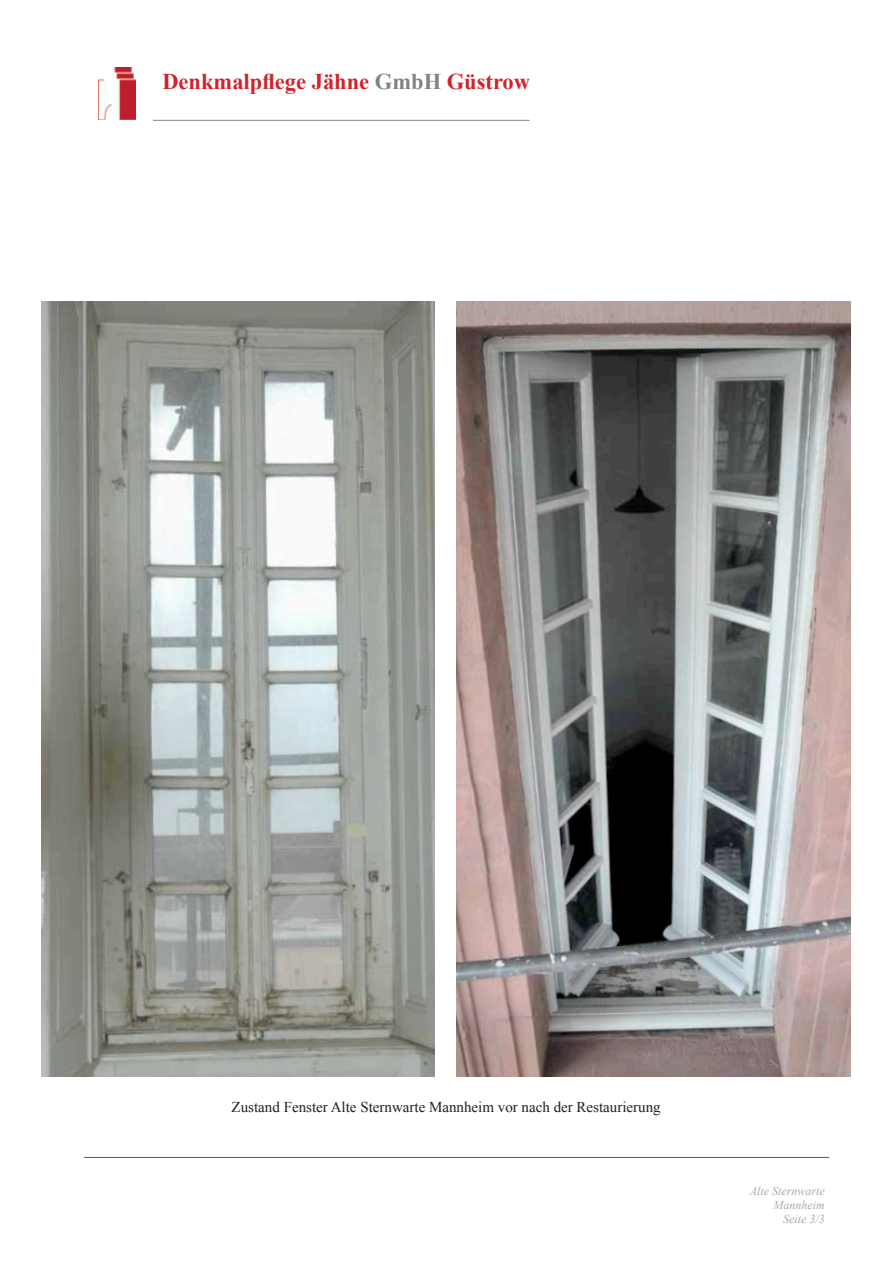
<style>
.page{position:relative;width:893px;height:1263px;background:#fff}
.page>*{position:absolute;margin:0;border:0;box-sizing:border-box;transform-origin:0 0}
.t1{font:700 22.5px "Times New Roman";color:#d2232a}
.t2{font:15px "Times New Roman";color:#231f20}
.t3{font:italic 12px/14.4px "Times New Roman";color:#a7a9ac;text-align:right}
.s1{color:#808285}
</style>
<div class="page">
<img style="left:457px;top:302px;width:393px;height:774px">
<img style="left:41px;top:302px;width:394px;height:774px">
<img style="left:98px;top:68px;width:38px;height:52px">
<hr style="left:153px;top:120px;width:376px;height:1px;background:#808285">
<hr style="left:84px;top:1157px;width:745px;height:1px;background:#58595b">
<h1 class="t1" style="left:162px;top:65px;width:369px">Denkmalpflege Jähne <span class="s1">GmbH</span> Güstrow</h1>
<p class="t2" style="left:232px;top:1096px;width:431px">Zustand Fenster Alte Sternwarte Mannheim vor nach der Restaurierung</p>
<p class="t3" style="left:750px;top:1183px;width:76px">Alte Sternwarte<br>Mannheim<br>Seite 3/3</p>
</div>
